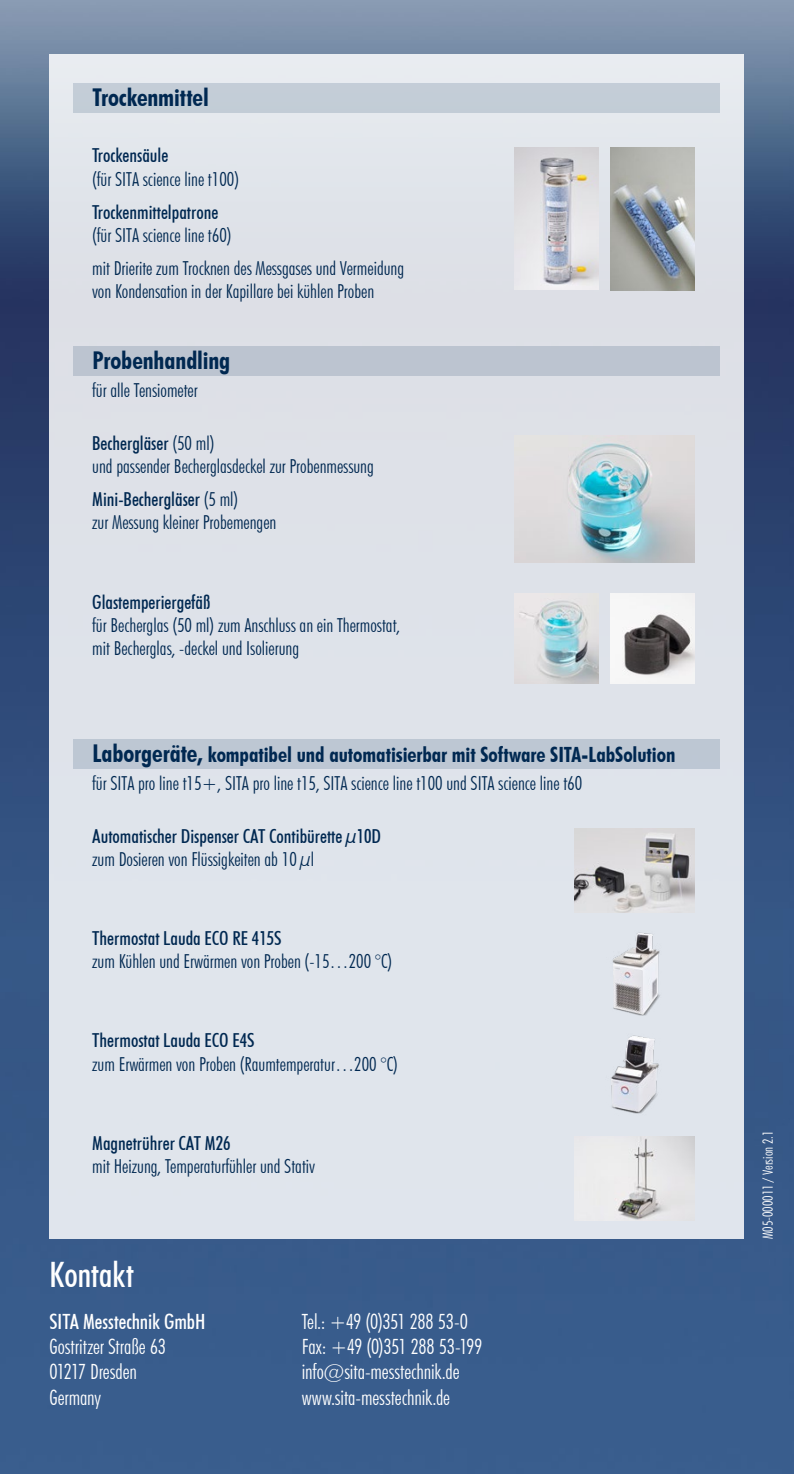
<style>
.page{position:relative;width:794px;height:1474px;background:#fff}
.page>*{position:absolute;margin:0;border:0;box-sizing:border-box;transform-origin:0 0}
.t1{font:500 condensed 35px "Futura BT";letter-spacing:-.005em;color:#fff}
.t2{font:700 condensed 24.5px "Futura BT";letter-spacing:-.005em;color:#002851}
.t3{font:300 condensed 21px "Futura BT";letter-spacing:-.005em;color:#fff}
.t4{font:700 condensed 21px "Futura BT";letter-spacing:-.005em;color:#002851}
.t5{font:300 condensed 21px "Futura BT";letter-spacing:-.025em;color:#fff}
.t6{font:500 condensed 21px "Futura BT";color:#fff}
.t7{font:300 condensed 19.25px/23.1px "Futura BT";color:#002851}
.t8{font:500 condensed 19.25px "Futura BT";color:#002851}
.t9{font:300 condensed 14px "Futura BT";color:#fff}
.s1{font-weight:500}
.s2{font-size:24.5px}
</style>
<div class="page">
<img style="left:0;top:0;width:794px;height:1473px">
<div style="left:50px;top:55px;width:694px;height:1184px;background:#dfe4eb"></div>
<div style="left:73px;top:83px;width:646px;height:30px;background:#c3cdd7"></div>
<div style="left:73px;top:346px;width:646px;height:30px;background:#bcc4d0"></div>
<div style="left:73px;top:739px;width:646px;height:29px;background:#bdc7d3"></div>
<img style="left:611px;top:148px;width:83px;height:142px">
<img style="left:514px;top:148px;width:84px;height:142px">
<img style="left:514px;top:435px;width:180px;height:127px">
<img style="left:574px;top:828px;width:120px;height:84px">
<img style="left:612px;top:932px;width:48px;height:83px">
<img style="left:611px;top:1035px;width:48px;height:79px">
<img style="left:574px;top:1136px;width:120px;height:84px">
<img style="left:514px;top:593px;width:84px;height:90px">
<img style="left:610px;top:593px;width:84px;height:90px">
<p class="t2" style="left:92px;top:83px;width:118px">Trockenmittel</p>
<p class="t8" style="left:92px;top:144px;width:78px">Trockensäule</p>
<p class="t7" style="left:92px;top:167px;width:148px">(für SITA science line t100)</p>
<p class="t8" style="left:92px;top:200px;width:128px">Trockenmittelpatrone</p>
<p class="t7" style="left:92px;top:218px;width:313px;line-height:33.1px">(für SITA science line t60)<br>mit Drierite zum Trocknen des Messgases und Vermeidung</p>
<p class="t7" style="left:92px;top:279px;width:283px">von Kondensation in der Kapillare bei kühlen Proben</p>
<p class="t2" style="left:92px;top:345px;width:139px">Probenhandling</p>
<p class="t7" style="left:92px;top:378px;width:107px">für alle Tensiometer</p>
<p class="t7" style="left:92px;top:431px;width:283px"><span class="s1">Bechergläser</span> (50 ml)<br>und passender Becherglasdeckel zur Probenmessung</p>
<p class="t7" style="left:92px;top:487px;width:186px"><span class="s1">Mini-Bechergläser</span> (5 ml)<br>zur Messung kleiner Probemengen</p>
<p class="t8" style="left:92px;top:590px;width:120px">Glastemperiergefäß</p>
<p class="t7" style="left:92px;top:613px;width:309px">für Becherglas (50 ml) zum Anschluss an ein Thermostat, mit Becherglas, -deckel und Isolierung</p>
<p class="t4" style="left:92px;top:741px;width:584px"><span class="s2">Laborgeräte,</span> kompatibel und automatisierbar mit Software SITA-LabSolution</p>
<p class="t7" style="left:92px;top:771px;width:491px">für SITA pro line t15+, SITA pro line t15, SITA science line t100 und SITA science line t60</p>
<p class="t8" style="left:92px;top:824px;width:290px">Automatischer Dispenser CAT Contibürette μ10D</p>
<p class="t7" style="left:92px;top:847px;width:223px">zum Dosieren von Flüssigkeiten ab 10 µl</p>
<p class="t8" style="left:92px;top:926px;width:191px">Thermostat Lauda ECO RE 415S</p>
<p class="t7" style="left:92px;top:949px;width:302px">zum Kühlen und Erwärmen von Proben (-15…200 °C)</p>
<p class="t8" style="left:92px;top:1028px;width:164px">Thermostat Lauda ECO E4S</p>
<p class="t7" style="left:92px;top:1052px;width:307px">zum Erwärmen von Proben (Raumtemperatur…200 °C)</p>
<p class="t8" style="left:92px;top:1131px;width:140px">Magnetrührer CAT M26</p>
<p class="t7" style="left:92px;top:1154px;width:224px">mit Heizung, Temperaturfühler und Stativ</p>
<h1 class="t1" style="left:50px;top:1253px;width:86px">Kontakt</h1>
<p class="t6" style="left:50px;top:1308px;width:157px">SITA Messtechnik GmbH</p>
<p class="t5" style="left:302px;top:1308px;width:168px">Tel.: +49 (0)351 288 53-0</p>
<p class="t3" style="left:50px;top:1333px;width:118px">Gostritzer Straße 63</p>
<p class="t3" style="left:302px;top:1333px;width:182px">Fax: +49 (0)351 288 53-199</p>
<p class="t3" style="left:50px;top:1358px;width:89px">01217 Dresden</p>
<p class="t3" style="left:302px;top:1358px;width:159px">info@sita-messtechnik.de</p>
<p class="t3" style="left:50px;top:1384px;width:53px">Germany</p>
<p class="t3" style="left:302px;top:1384px;width:150px">www.sita-messtechnik.de</p>
<p class="t9" style="left:759px;top:1239px;width:110px;rotate:-90deg">M05-000011 / Version 2.1</p>
</div>
